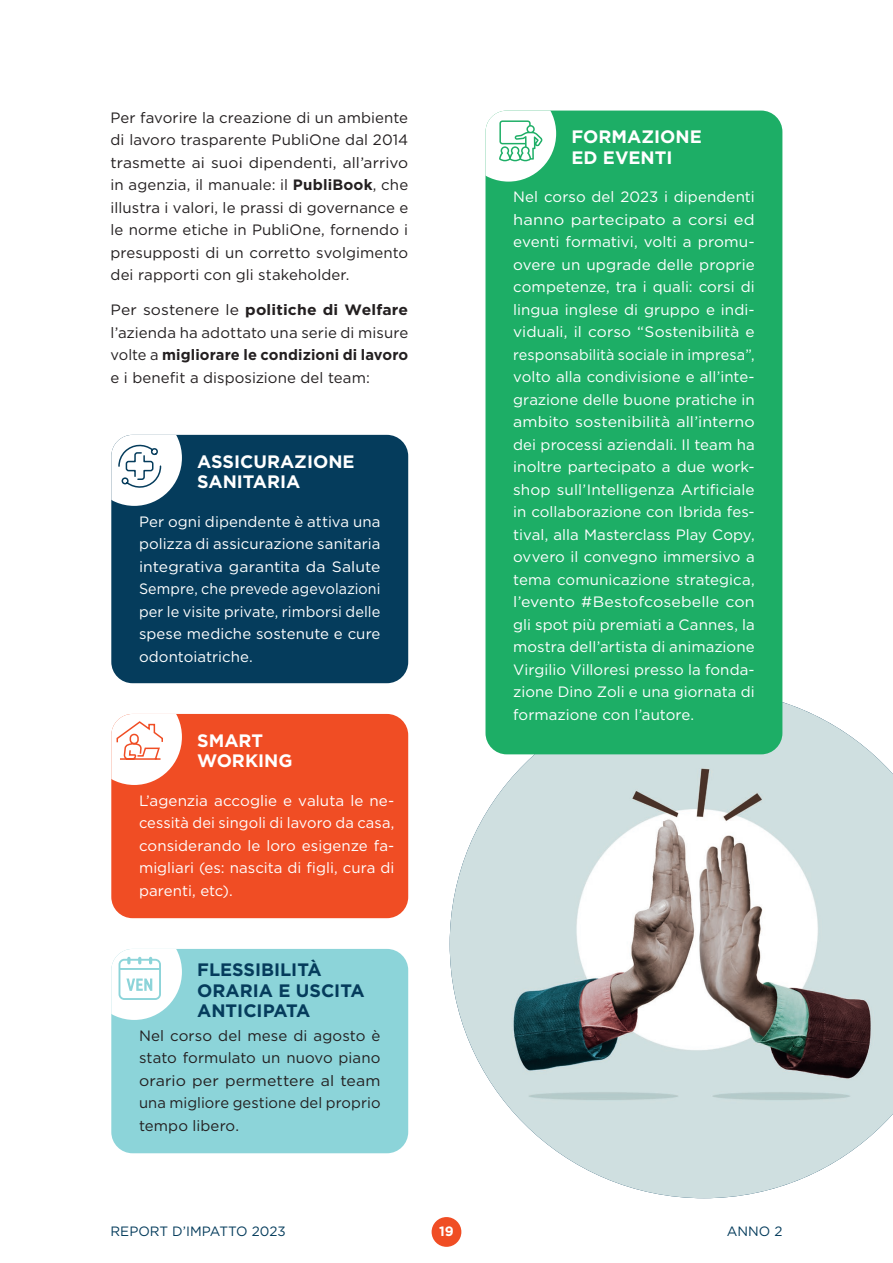
<style>
.page{position:relative;width:893px;height:1263px;background:#fff}
.page>*{position:absolute;margin:0;border:0;box-sizing:border-box;transform-origin:0 0}
.t1{font:700 18px/20.2px "Gotham";color:#fff}
.t2{font:700 18px/20.2px "Gotham";color:#053c5c}
.t3{font:15px/22.5px "Gotham";letter-spacing:.005em;color:#fff;text-align:justify}
.t4{font:15px/22.5px "Gotham";letter-spacing:.005em;color:#231f20;text-align:justify}
.t5{font:15px/22.5px "Gotham";letter-spacing:.005em;color:#231f20;text-align:justify;scale:1.05 1}
.t6{font:13.5px "Gotham";color:#053c5c}
.t7{font:700 13.5px "Gotham";color:#fff}
.s1{font-weight:700}
</style>
<div class="page">
<div style="left:111px;top:435px;width:297px;height:248px;background:#053c5c;border-radius:21px"></div>
<svg style="left:111px;top:435px;width:71px;height:71px"></svg>
<img style="left:450px;top:690px;width:443px;height:508px">
<div style="left:111px;top:949px;width:297px;height:204px;background:#8cd4d9;border-radius:21px"></div>
<svg style="left:111px;top:949px;width:71px;height:71px"></svg>
<div style="left:111px;top:714px;width:297px;height:204px;background:#f04d24;border-radius:21px"></div>
<svg style="left:111px;top:714px;width:71px;height:71px"></svg>
<div style="left:485px;top:111px;width:297px;height:643px;background:#1dae66;border-radius:21px"></div>
<svg style="left:485px;top:111px;width:71px;height:71px"></svg>
<div style="left:432px;top:1217px;width:29px;height:30px;background:#f04d24;border-radius:50%"></div>
<p class="t4" style="left:111px;top:106px;width:299px">Per favorire la creazione di un ambiente di lavoro trasparente PubliOne dal 2014 trasmette ai suoi dipendenti, all’arrivo in agenzia, il manuale: il <span class="s1">PubliBook</span>, che illustra i valori, le prassi di governance e le norme etiche in PubliOne, fornendo i presupposti di un corretto svolgimento dei rapporti con gli stakeholder.</p>
<p class="t5" style="left:111px;top:298px;width:285px">Per sostenere le <span class="s1">politiche di Welfare </span>l’azienda ha adottato una serie di misure volte a <span class="s1">migliorare le condizioni di lavoro </span>e i benefit a disposizione del team:</p>
<p class="t1" style="left:197px;top:451px;width:159px">ASSICURAZIONE<br>SANITARIA</p>
<p class="t3" style="left:139px;top:510px;width:243px">Per ogni dipendente è attiva una polizza di assicurazione sanitaria integrativa garantita da Salute Sempre, che prevede agevolazioni per le visite private, rimborsi delle spese mediche sostenute e cure odontoiatriche.</p>
<p class="t1" style="left:197px;top:730px;width:97px">SMART<br>WORKING</p>
<p class="t3" style="left:139px;top:789px;width:257px">L’agenzia accoglie e valuta le ne&shy;cessità dei singoli di lavoro da casa, considerando le loro esigenze fa&shy;migliari (es: nascita di figli, cura di parenti, etc).</p>
<p class="t2" style="left:197px;top:960px;width:169px">FLESSIBILITÀ<br>ORARIA E USCITA<br>ANTICIPATA</p>
<p class="t4" style="left:139px;top:1024px;width:243px">Nel corso del mese di agosto è stato formulato un nuovo piano orario per permettere al team una migliore gestione del proprio tempo libero.</p>
<p class="t1" style="left:571px;top:127px;width:132px">FORMAZIONE<br>ED EVENTI</p>
<p class="t3" style="left:513px;top:185px;width:243px">Nel corso del 2023 i dipendenti hanno partecipato a corsi ed eventi formativi, volti a promu&shy;overe un upgrade delle proprie competenze, tra i quali: corsi di lingua inglese di gruppo e indi&shy;viduali, il corso “Sostenibilità e responsabilità sociale in impresa”, volto alla condivisione e all’inte&shy;grazione delle buone pratiche in ambito sostenibilità all’interno dei processi aziendali. Il team ha inoltre partecipato a due work&shy;shop sull’Intelligenza Artificiale in collaborazione con Ibrida fes&shy;tival, alla Masterclass Play Copy, ovvero il convegno immersivo a tema comunicazione strategica, l’evento #Bestofcosebelle con gli spot più premiati a Cannes, la mostra dell’artista di animazione Virgilio Villoresi presso la fonda&shy;zione Dino Zoli e una giornata di formazione con l’autore.</p>
<p class="t6" style="left:111px;top:1222px;width:177px">REPORT D’IMPATTO 2023</p>
<p class="t7" style="left:439px;top:1222px;width:16px">19</p>
<p class="t6" style="left:727px;top:1222px;width:57px">ANNO 2</p>
</div>
